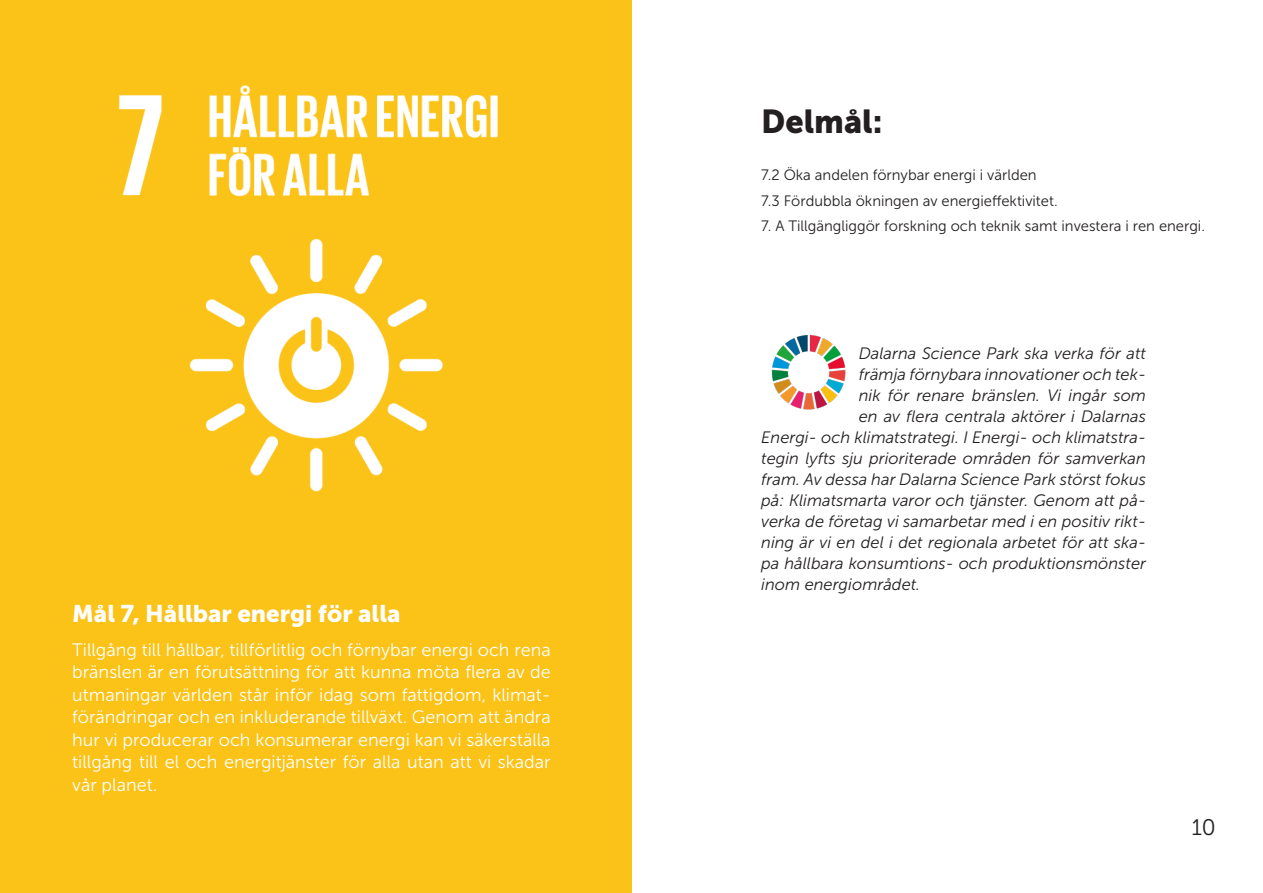
<style>
.page{position:relative;width:1263px;height:893px;background:#fff}
.page>*{position:absolute;margin:0;border:0;box-sizing:border-box;transform-origin:0 0}
.t1{font:33px "Museo Sans 900";color:#231f20}
.t2{font:24px "Museo Sans 900";color:#fff}
.t3{font:22.5px "Museo Slab 300";color:#231f20}
.t4{font:18px/22.5px "Museo Sans 300";color:#fff;text-align:justify}
.t5{font:italic 16.5px "Museo Sans 300";color:#231f20}
.t6{font:15px "Museo Sans 300";color:#231f20}
</style>
<div class="page">
<div style="left:0;top:0;width:631px;height:893px;background:#fbc218"></div>
<img style="left:119px;top:85px;width:379px;height:407px">
<img style="left:771px;top:336px;width:75px;height:74px">
<p class="t2" style="left:72px;top:600px;width:330px">Mål 7, Hållbar energi för alla</p>
<p class="t4" style="left:72px;top:638px;width:480px">Tillgång till hållbar, tillförlitlig och förnybar energi och rena bränslen är en förutsättning för att kunna möta flera av de utmaningar världen står inför idag som fattigdom, klimat&shy;förändringar och en inkluderande tillväxt. Genom att ändra hur vi producerar och konsumerar energi kan vi säkerställa tillgång till el och energitjänster för alla utan att vi skadar vår planet.</p>
<p class="t1" style="left:761px;top:103px;width:123px">Delmål:</p>
<p class="t6" style="left:761px;top:167px;width:277px">7.2 Öka andelen förnybar energi i världen</p>
<p class="t6" style="left:761px;top:193px;width:298px">7.3 Fördubbla ökningen av energieffektivitet.</p>
<p class="t6" style="left:761px;top:218px;width:445px">7. A Tillgängliggör forskning och teknik samt investera i ren energi.</p>
<p class="t5" style="left:859px;top:344px;width:289px">Dalarna Science Park ska verka för att</p>
<p class="t5" style="left:859px;top:365px;width:289px">främja förnybara innovationer och tek-</p>
<p class="t5" style="left:859px;top:386px;width:289px">nik för renare bränslen. Vi ingår som</p>
<p class="t5" style="left:859px;top:407px;width:289px">en av flera centrala aktörer i Dalarnas</p>
<p class="t5" style="left:761px;top:428px;width:386px">Energi- och klimatstrategi. I Energi- och klimatstra-</p>
<p class="t5" style="left:761px;top:449px;width:386px">tegin lyfts sju prioriterade områden för samverkan</p>
<p class="t5" style="left:761px;top:470px;width:386px">fram. Av dessa har Dalarna Science Park störst fokus</p>
<p class="t5" style="left:761px;top:491px;width:386px">på: Klimatsmarta varor och tjänster. Genom att på-</p>
<p class="t5" style="left:761px;top:512px;width:386px">verka de företag vi samarbetar med i en positiv rikt-</p>
<p class="t5" style="left:761px;top:533px;width:386px">ning är vi en del i det regionala arbetet för att ska-</p>
<p class="t5" style="left:761px;top:554px;width:386px">pa hållbara konsumtions- och produktionsmönster</p>
<p class="t5" style="left:761px;top:575px;width:161px">inom energiområdet.</p>
<p class="t3" style="left:1192px;top:815px;width:26px">10</p>
</div>
